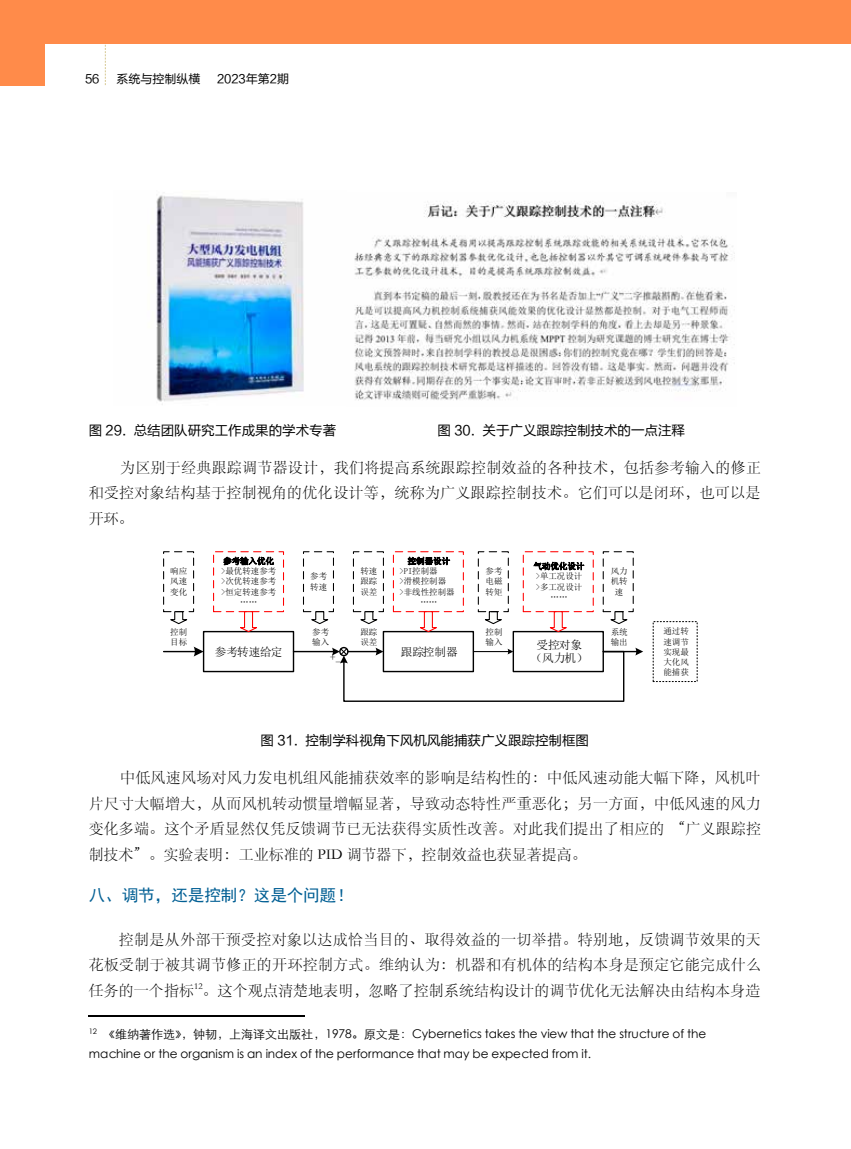
<style>
.page{position:relative;width:851px;height:1149px;background:#fff}
.page>*{position:absolute;margin:0;border:0;box-sizing:border-box;transform-origin:0 0}
.t1{font:16.5px "Sim Hei";color:#025f94}
.t2{font:15px/25.5px "ST Song";letter-spacing:.01em;color:#000;text-align:justify}
.t3{font:13.5px "FZLTHK GBK1 0";color:#000}
.t4{font:12px/19.6px "ST Xihei";color:#000}
.t5{font:12px "FZLTHK GBK1 0";color:#000}
.t6{font:11.7px "Sim Sun";letter-spacing:-.005em;color:#000}
.t7{font:8.55px/10.2px "Sim Sun";color:#000}
</style>
<div class="page">
<svg style="left:105px;top:44px;width:1px;height:41px"></svg>
<div style="left:0;top:0;width:850px;height:44px;background:#ff8b4a"></div>
<div style="left:0;top:0;width:44px;height:85px;background:#ff8b4a"></div>
<div style="left:203px;top:630px;width:91px;height:42px;border:1px solid #000"></div>
<hr style="left:164px;top:650px;width:32px;height:2px;background:#000">
<svg style="left:194px;top:646px;width:9px;height:10px"></svg>
<div style="left:382px;top:630px;width:92px;height:42px;border:1px solid #000"></div>
<div style="left:339px;top:646px;width:9px;height:10px;border:1px solid #000;border-radius:50%"></div>
<div style="left:512px;top:630px;width:92px;height:42px;border:1px solid #000"></div>
<hr style="left:293px;top:650px;width:41px;height:2px;background:#000">
<hr style="left:603px;top:650px;width:34px;height:2px;background:#000">
<svg style="left:635px;top:647px;width:8px;height:8px"></svg>
<div style="left:163px;top:551px;width:31px;height:61px;border:1px dashed #000"></div>
<div style="left:213px;top:551px;width:71px;height:61px;border:1px dashed #f00"></div>
<div style="left:303px;top:551px;width:31px;height:61px;border:1px dashed #000"></div>
<div style="left:393px;top:551px;width:71px;height:61px;border:1px dashed #f00"></div>
<div style="left:522px;top:551px;width:71px;height:61px;border:1px dashed #f00"></div>
<div style="left:353px;top:551px;width:31px;height:61px;border:1px dashed #000"></div>
<div style="left:477px;top:551px;width:31px;height:61px;border:1px dashed #000"></div>
<div style="left:602px;top:551px;width:31px;height:61px;border:1px dashed #000"></div>
<svg style="left:166px;top:610px;width:25px;height:14px"></svg>
<svg style="left:236px;top:610px;width:25px;height:22px"></svg>
<svg style="left:416px;top:610px;width:25px;height:22px"></svg>
<svg style="left:545px;top:610px;width:25px;height:22px"></svg>
<svg style="left:307px;top:610px;width:25px;height:14px"></svg>
<svg style="left:356px;top:610px;width:25px;height:14px"></svg>
<svg style="left:606px;top:610px;width:25px;height:14px"></svg>
<svg style="left:481px;top:610px;width:24px;height:14px"></svg>
<svg style="left:332px;top:647px;width:293px;height:55px"></svg>
<hr style="left:89px;top:1014px;width:216px;height:1px;background:#000">
<img style="left:156px;top:195px;width:148px;height:210px">
<img style="left:354px;top:201px;width:381px;height:200px">
<p class="t5" style="left:85px;top:73px;width:16px">56</p>
<p class="t5" style="left:116px;top:72px;width:85px">系统与控制纵横</p>
<p class="t5" style="left:217px;top:72px;width:73px">2023年第2期</p>
<p class="t3" style="left:89px;top:423px;width:249px">图 29. 总结团队研究工作成果的学术专著</p>
<p class="t3" style="left:437px;top:423px;width:249px">图 30. 关于广义跟踪控制技术的一点注释</p>
<p class="t2" style="left:89px;top:454px;width:673px;text-indent:32px">为区别于经典跟踪调节器设计，我们将提高系统跟踪控制效益的各种技术，包括参考输入的修正和受控对象结构基于控制视角的优化设计等，统称为广义跟踪控制技术。它们可以是闭环，也可以是开环。</p>
<p class="t7" style="left:170px;top:566px;width:18px;text-align:justify">响应风速变化</p>
<p class="t7" style="left:221px;top:555px;width:57px">参考输入优化&gt;最优转速参考&gt;次优转速参考&gt;恒定转速参考</p>
<p class="t7" style="left:310px;top:571px;width:18px">参考转速</p>
<p class="t7" style="left:399px;top:555px;width:57px;text-indent:8px">控制器设计&gt;PI控制器<br>&gt;滑模控制器<br>&gt;非线性控制器</p>
<p class="t7" style="left:533px;top:561px;width:52px">气动优化设计&gt;单工况设计&gt;多工况设计</p>
<p class="t7" style="left:360px;top:566px;width:18px;text-align:justify">转速跟踪误差</p>
<p class="t7" style="left:485px;top:566px;width:18px;text-align:justify">参考电磁转矩</p>
<p class="t7" style="left:610px;top:566px;width:18px;text-align:center">风力机转速</p>
<p class="t7" style="left:170px;top:626px;width:19px">控制目标</p>
<p class="t7" style="left:312px;top:626px;width:19px">参考输入</p>
<p class="t7" style="left:360px;top:626px;width:19px">跟踪误差</p>
<p class="t7" style="left:485px;top:626px;width:18px">控制输入</p>
<p class="t7" style="left:610px;top:626px;width:18px">系统输出</p>
<p class="t6" style="left:536px;top:638px;width:47px">受控对象</p>
<p class="t6" style="left:215px;top:645px;width:69px">参考转速给定</p>
<p class="t6" style="left:400px;top:645px;width:59px">跟踪控制器</p>
<p class="t6" style="left:330px;top:653px;width:13px">+-</p>
<p class="t6" style="left:530px;top:652px;width:58px">（风力机）</p>
<p class="t7" style="left:663px;top:626px;width:27px;text-align:justify">通过转速调节实现最大化风能捕获</p>
<p class="t3" style="left:260px;top:733px;width:330px">图 31. 控制学科视角下风机风能捕获广义跟踪控制框图</p>
<p class="t2" style="left:89px;top:764px;width:673px;text-indent:32px">中低风速风场对风力发电机组风能捕获效率的影响是结构性的：中低风速动能大幅下降，风机叶片尺寸大幅增大，从而风机转动惯量增幅显著，导致动态特性严重恶化；另一方面，中低风速的风力变化多端。这个矛盾显然仅凭反馈调节已无法获得实质性改善。对此我们提出了相应的 “广义跟踪控制技术”。实验表明：工业标准的 PID 调节器下，控制效益也获显著提高。</p>
<p class="t1" style="left:89px;top:886px;width:266px">八、调节，还是控制？这是个问题！</p>
<p class="t2" style="left:89px;top:925px;width:673px;text-indent:30px">控制是从外部干预受控对象以达成恰当目的、取得效益的一切举措。特别地，反馈调节效果的天花板受制于被其调节修正的开环控制方式。维纳认为：机器和有机体的结构本身是预定它能完成什么任务的一个指标<sup>12</sup>。这个观点清楚地表明，忽略了控制系统结构设计的调节优化无法解决由结构本身造</p>
<p class="t4" style="left:89px;top:1023px;width:619px"><sup>12</sup> 《维纳著作选》，钟韧，上海译文出版社，1978。原文是：Cybernetics takes the view that the structure of the machine or the organism is an index of the performance that may be expected from it.</p>
</div>
